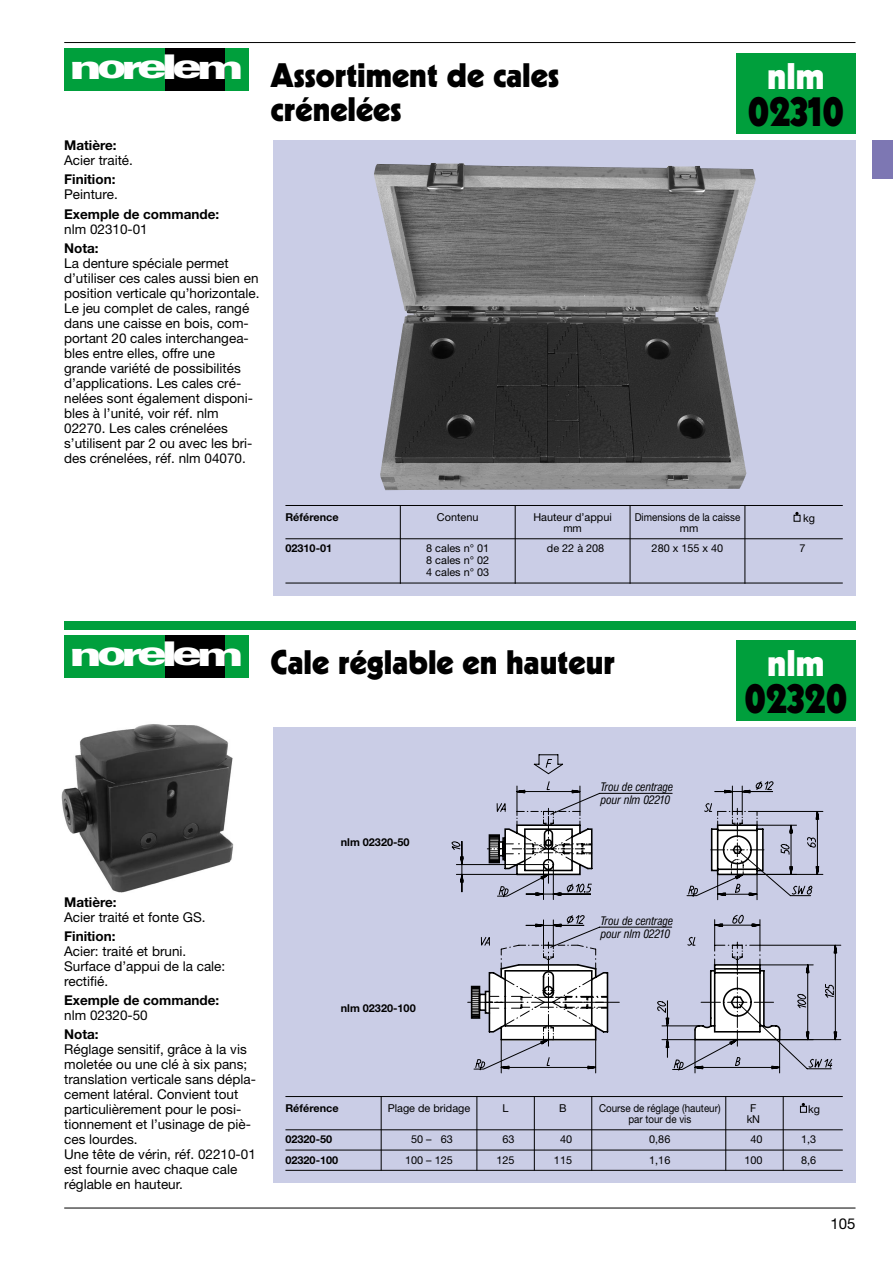
<style>
.page{position:relative;width:893px;height:1262px;background:#fff}
.page>*{position:absolute;margin:0;border:0;box-sizing:border-box;transform-origin:0 0}
.t1{font:900 42px "Kabel";color:#000;scale:.96 1}
.t2{font:900 36px "Kabel";color:#fff}
.t3{font:900 34.05px "Univers";letter-spacing:-.115em;color:#fff;scale:1.44 1}
.t4{font:900 33px/34.5px "Kabel";color:#000}
.t5{font:15px "Helvetica Neue";color:#000}
.t6{font:13.5px/15px "Helvetica Neue";color:#000}
.t7{font:700 13.5px "Helvetica Neue";color:#000}
.t8{font:italic 300 12.15px/13.4px "Helvetica Con BQ";color:#000}
.t9{font:10.8px/12px "Helvetica Neue";color:#000}
.t10{font:700 10.8px "Helvetica Neue";color:#000}
.t11{font:10.8px "Helvetica Neue";color:#000;scale:.9 1}
</style>
<div class="page">
<hr style="left:64px;top:1207px;width:791px;height:1px;background:#000">
<div style="left:872px;top:140px;width:20px;height:39px;background:#7d77b3"></div>
<div style="left:736px;top:640px;width:119px;height:81px;background:#009f3c"></div>
<div style="left:736px;top:53px;width:119px;height:81px;background:#009f3c"></div>
<hr style="left:64px;top:42px;width:791px;height:1px;background:#000">
<div style="left:273px;top:140px;width:582px;height:455px;background:#cacde6"></div>
<div style="left:64px;top:621px;width:791px;height:8px;background:#009f3c"></div>
<div style="left:273px;top:727px;width:582px;height:455px;background:#cacde6"></div>
<img style="left:374px;top:163px;width:381px;height:327px">
<img style="left:61px;top:724px;width:173px;height:169px">
<div style="left:64px;top:48px;width:185px;height:43px;background:#009f3c"></div>
<div style="left:165px;top:48px;width:60px;height:43px;background:#000"></div>
<hr style="left:285px;top:505px;width:557px;height:1px;background:#000">
<hr style="left:285px;top:538px;width:557px;height:1px;background:#000">
<hr style="left:285px;top:582px;width:557px;height:1px;background:#000">
<div style="left:793px;top:515px;width:7px;height:6px;border:1px solid #000"></div>
<hr style="left:400px;top:505px;width:1px;height:79px;background:#000">
<hr style="left:515px;top:505px;width:1px;height:79px;background:#000">
<hr style="left:629px;top:505px;width:1px;height:79px;background:#000">
<hr style="left:744px;top:505px;width:1px;height:79px;background:#000">
<hr style="left:285px;top:1096px;width:557px;height:1px;background:#000">
<hr style="left:285px;top:1129px;width:557px;height:1px;background:#000">
<hr style="left:285px;top:1149px;width:557px;height:1px;background:#000">
<hr style="left:285px;top:1169px;width:557px;height:1px;background:#000">
<svg style="left:800px;top:1103px;width:6px;height:9px"></svg>
<hr style="left:381px;top:1096px;width:1px;height:74px;background:#000">
<hr style="left:476px;top:1096px;width:1px;height:74px;background:#000">
<hr style="left:534px;top:1096px;width:1px;height:74px;background:#000">
<hr style="left:591px;top:1096px;width:1px;height:74px;background:#000">
<hr style="left:725px;top:1096px;width:1px;height:74px;background:#000">
<hr style="left:782px;top:1096px;width:1px;height:74px;background:#000">
<svg style="left:470px;top:754px;width:371px;height:293px"></svg>
<svg style="left:473px;top:869px;width:277px;height:202px"></svg>
<div style="left:64px;top:635px;width:185px;height:43px;background:#009f3c"></div>
<div style="left:165px;top:635px;width:60px;height:43px;background:#000"></div>
<h3 class="t3" style="left:70px;top:54px;width:122px">norelem</h3>
<p class="t7" style="left:64px;top:140px;width:54px">Matière:</p>
<p class="t6" style="left:64px;top:154px;width:70px">Acier traité.</p>
<p class="t7" style="left:64px;top:175px;width:53px">Finition:</p>
<p class="t6" style="left:64px;top:188px;width:55px">Peinture.</p>
<p class="t7" style="left:64px;top:209px;width:156px">Exemple de commande:</p>
<p class="t6" style="left:64px;top:222px;width:85px">nlm 02310-01</p>
<p class="t7" style="left:64px;top:243px;width:36px">Nota:</p>
<p class="t6" style="left:64px;top:257px;width:197px">La denture spéciale permet d’utiliser ces cales aussi bien en position verticale qu’horizontale.<br>Le jeu complet de cales, rangé dans une caisse en bois, com&shy;portant 20 cales interchangea&shy;bles entre elles, offre une grande variété de possibilités d’applications. Les cales cré&shy;nelées sont également disponi&shy;bles à l’unité, voir réf. nlm<br>02270. Les cales crénelées s’utilisent par 2 ou avec les bri&shy;des crénelées, réf. nlm 04070.</p>
<h3 class="t4" style="left:270px;top:60px;width:290px">Assortiment de cales crénelées</h3>
<h2 class="t2" style="left:767px;top:63px;width:59px">nlm</h2>
<h1 class="t1" style="left:747px;top:96px;width:102px">02310</h1>
<p class="t10" style="left:285px;top:513px;width:55px">Référence</p>
<p class="t9" style="left:437px;top:512px;width:43px">Contenu</p>
<p class="t9" style="left:533px;top:512px;width:80px">Hauteur d’appui</p>
<p class="t11" style="left:634px;top:513px;width:119px">Dimensions de la caisse</p>
<p class="t9" style="left:803px;top:513px;width:13px">kg</p>
<p class="t9" style="left:563px;top:523px;width:20px">mm</p>
<p class="t9" style="left:679px;top:523px;width:20px">mm</p>
<p class="t10" style="left:285px;top:544px;width:48px">02310-01</p>
<p class="t9" style="left:426px;top:543px;width:64px">8 cales n° 01</p>
<p class="t9" style="left:547px;top:543px;width:59px">de 22 à 208</p>
<p class="t9" style="left:651px;top:543px;width:73px">280 x 155 x 40</p>
<p class="t9" style="left:799px;top:543px;width:8px">7</p>
<p class="t9" style="left:426px;top:555px;width:64px">8 cales n° 02<br>4 cales n° 03</p>
<h3 class="t3" style="left:70px;top:641px;width:122px">norelem</h3>
<h3 class="t4" style="left:270px;top:647px;width:346px">Cale réglable en hauteur</h3>
<h2 class="t2" style="left:767px;top:649px;width:59px">nlm</h2>
<h1 class="t1" style="left:744px;top:682px;width:109px">02320</h1>
<p class="t7" style="left:64px;top:897px;width:54px">Matière:</p>
<p class="t6" style="left:64px;top:910px;width:143px">Acier traité et fonte GS.</p>
<p class="t7" style="left:64px;top:931px;width:53px">Finition:</p>
<p class="t6" style="left:64px;top:944px;width:162px">Acier: traité et bruni.<br>Surface d’appui de la cale: rectifié.</p>
<p class="t7" style="left:64px;top:995px;width:156px">Exemple de commande:</p>
<p class="t6" style="left:64px;top:1009px;width:85px">nlm 02320-50</p>
<p class="t7" style="left:64px;top:1029px;width:36px">Nota:</p>
<p class="t6" style="left:64px;top:1043px;width:193px">Réglage sensitif, grâce à la vis moletée ou une clé à six pans; translation verticale sans dépla&shy;cement latéral. Convient tout particulièrement pour le posi&shy;tionnement et l’usinage de piè&shy;ces lourdes.<br>Une tête de vérin, réf. 02210-01 est fournie avec chaque cale réglable en hauteur.</p>
<p class="t10" style="left:341px;top:838px;width:70px">nlm 02320-50</p>
<p class="t10" style="left:341px;top:1004px;width:76px">nlm 02320-100</p>
<p class="t8" style="left:600px;top:781px;width:74px">Trou de centrage pour nlm 02210</p>
<p class="t8" style="left:600px;top:915px;width:74px">Trou de centrage pour nlm 02210</p>
<p class="t10" style="left:285px;top:1104px;width:55px">Référence</p>
<p class="t9" style="left:388px;top:1103px;width:84px">Plage de bridage</p>
<p class="t9" style="left:502px;top:1103px;width:8px">L</p>
<p class="t9" style="left:559px;top:1103px;width:9px">B</p>
<p class="t11" style="left:599px;top:1104px;width:136px">Course de réglage (hauteur)</p>
<p class="t9" style="left:750px;top:1103px;width:8px">F</p>
<p class="t9" style="left:808px;top:1103px;width:13px">kg</p>
<p class="t11" style="left:628px;top:1115px;width:71px">par tour de vis</p>
<p class="t9" style="left:746px;top:1114px;width:15px">kN</p>
<p class="t10" style="left:285px;top:1135px;width:48px">02320-50</p>
<p class="t9" style="left:411px;top:1134px;width:43px">50 – 63</p>
<p class="t9" style="left:502px;top:1134px;width:14px">63</p>
<p class="t9" style="left:560px;top:1134px;width:14px">40</p>
<p class="t9" style="left:649px;top:1134px;width:23px">0,86</p>
<p class="t9" style="left:750px;top:1134px;width:14px">40</p>
<p class="t9" style="left:801px;top:1134px;width:17px">1,3</p>
<p class="t10" style="left:285px;top:1155px;width:54px">02320-100</p>
<p class="t9" style="left:405px;top:1154px;width:49px">100 – 125</p>
<p class="t9" style="left:496px;top:1154px;width:20px">125</p>
<p class="t9" style="left:554px;top:1154px;width:20px">115</p>
<p class="t9" style="left:649px;top:1154px;width:23px">1,16</p>
<p class="t9" style="left:744px;top:1154px;width:20px">100</p>
<p class="t9" style="left:801px;top:1154px;width:17px">8,6</p>
<p class="t5" style="left:830px;top:1218px;width:27px">105</p>
</div>
